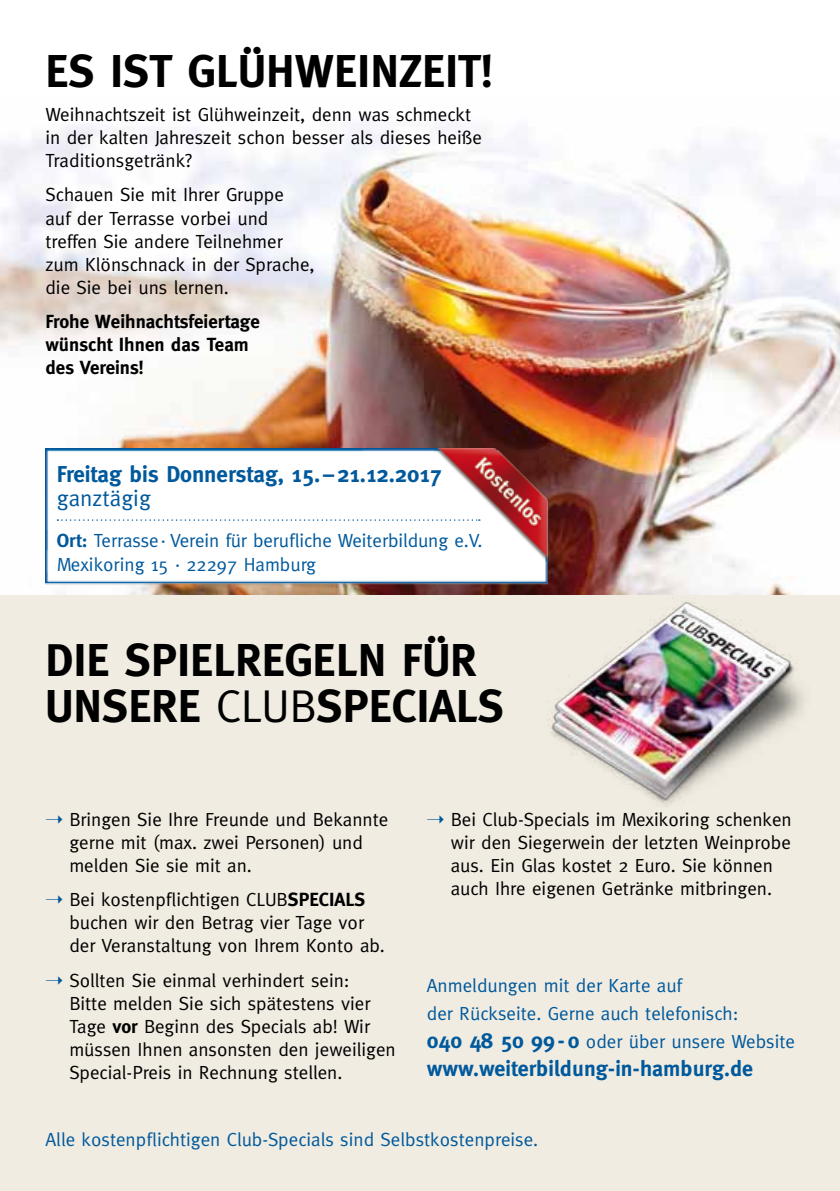
<style>
.page{position:relative;width:840px;height:1191px;background:#fff}
.page>*{position:absolute;margin:0;border:0;box-sizing:border-box;transform-origin:0 0}
.t1{font:700 46px/46px "Meta";letter-spacing:.135em;color:#000}
.t2{font:700 23px "Meta";color:#00599c}
.t3{font:23px "Meta";color:#00599c}
.t4{font:700 22px "Meta";color:#00599c}
.t5{font:19px/23px "Meta";color:#000}
.t6{font:19px/28px "Meta";color:#00599c}
.t7{font:700 19px/23px "Meta";color:#000}
.s1{font-weight:700}
.s2{font-weight:400}
.s3{color:#00599c}
.s4{font-weight:700;font-size:22px}
</style>
<div class="page">
<img style="left:0;top:123px;width:839px;height:472px">
<div style="left:0;top:595px;width:839px;height:596px;background:#f1ece1"></div>
<img style="left:549px;top:598px;width:255px;height:207px">
<img style="left:45px;top:448px;width:511px;height:142px">
<svg style="left:57px;top:519px;width:422px;height:2px"></svg>
<h1 class="t1" style="left:45px;top:48px;width:448px">Es ist Glühweinzeit!</h1>
<p class="t5" style="left:45px;top:103px;width:438px">Weihnachtszeit ist Glühweinzeit, denn was schmeckt in der kalten Jahreszeit schon besser als dieses heiße<br>Traditionsgetränk?</p>
<p class="t5" style="left:45px;top:183px;width:271px">Schauen Sie mit Ihrer Gruppe<br>auf der Terrasse vorbei und treffen Sie andere Teilnehmer zum Klönschnack in der Sprache, die Sie bei uns lernen.</p>
<p class="t7" style="left:45px;top:310px;width:216px">Frohe Weihnachtsfeiertage wünscht Ihnen das Team des Vereins!</p>
<p class="t2" style="left:57px;top:460px;width:387px">Freitag bis Donnerstag, 15. –21.12.2017</p>
<p class="t3" style="left:57px;top:484px;width:96px">ganztägig</p>
<p class="t6" style="left:57px;top:528px;width:427px;line-height:24px"><span class="s1">Ort:</span> Terrasse· Verein für berufliche Weiterbildung e.V.<br>Mexikoring 15 · 22297 Hamburg</p>
<h1 class="t1" style="left:45px;top:637px;width:460px;text-indent:312px">n für unsere <span class="s2">Club</span>Specials</h1>
<h1 class="t1" style="left:45px;top:637px;width:241px">Die Spielregel</h1>
<p class="t5" style="left:69px;top:807px;width:320px;text-indent:-24px"><span class="s3">➝</span> Bringen Sie Ihre Freunde und Bekannte gerne mit (max. zwei Personen) und melden Sie sie mit an.</p>
<p class="t5" style="left:69px;top:888px;width:317px;text-indent:-24px"><span class="s3">➝</span> Bei kostenpflichtigen Club<span class="s1">Specials </span>buchen wir den Betrag vier Tage vor der Veranstaltung von Ihrem Konto ab.</p>
<p class="t5" style="left:69px;top:968px;width:328px;text-indent:-24px"><span class="s3">➝</span> Sollten Sie einmal verhindert sein:<br>Bitte melden Sie sich spätestens vier Tage <span class="s1">vor</span> Beginn des Specials ab! Wir müssen Ihnen ansonsten den jeweiligen Special-Preis in Rechnung stellen.</p>
<p class="t5" style="left:450px;top:808px;width:342px;text-indent:-24px"><span class="s3">➝</span> Bei Club-Specials im Mexikoring schenken wir den Siegerwein der letzten Weinprobe aus. Ein Glas kostet 2 Euro. Sie können auch Ihre eigenen Getränke mitbringen.</p>
<p class="t6" style="left:426px;top:971px;width:369px">Anmeldungen mit der Karte auf<br>der Rückseite. Gerne auch telefonisch:<br><span class="s4">040 48 50 99-0</span> oder über unsere Website</p>
<p class="t4" style="left:426px;top:1055px;width:328px">www.weiterbildung-in-hamburg.de</p>
<p class="t6" style="left:45px;top:1124px;width:494px">Alle kostenpflichtigen Club-Specials sind Selbstkostenpreise.</p>
</div>
